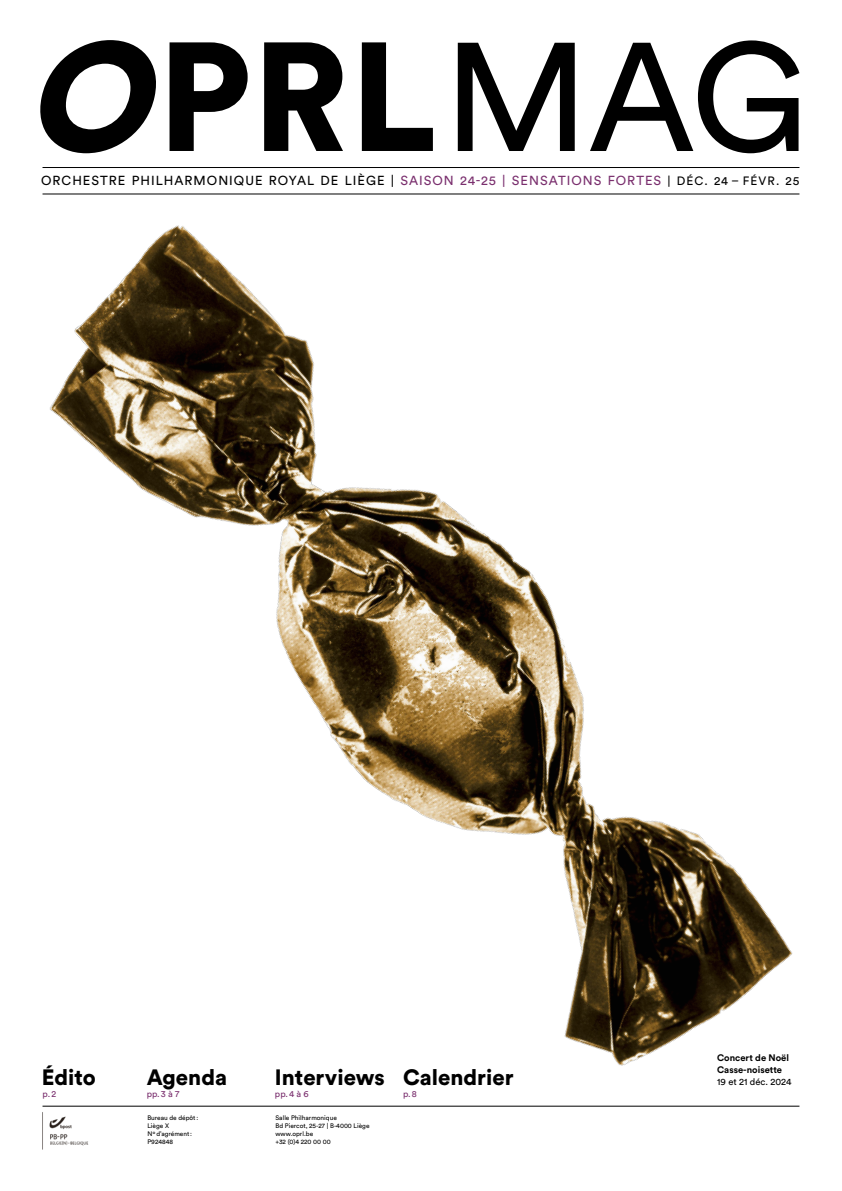
<style>
.page{position:relative;width:842px;height:1191px;background:#fff}
.page>*{position:absolute;margin:0;border:0;box-sizing:border-box;transform-origin:0 0}
.t1{font:900 22px "Circular Std";color:#000}
.t2{font:13px "Circular Pro";letter-spacing:.075em;color:#000}
.t3{font:700 9.4px/12px "Circular Std";color:#000}
.t4{font:9.4px "Circular Pro";color:#000}
.t5{font:9px "Circular Pro";color:#7a2f6e}
.t6{font:6.5px/8px "Circular Pro";color:#000}
.s1{color:#7a2f6e}
.s2{font-family:"Circular Std";font-size:12px}
.s3{font-size:12px}
</style>
<div class="page">
<img style="left:42px;top:193px;width:758px;height:914px">
<svg style="left:40px;top:40px;width:393px;height:113px"></svg>
<svg style="left:458px;top:40px;width:341px;height:113px"></svg>
<hr style="left:43px;top:194px;width:756px;height:1px;background:#000">
<hr style="left:43px;top:167px;width:756px;height:1px;background:#000">
<hr style="left:43px;top:1106px;width:756px;height:1px;background:#000">
<img style="left:42px;top:1112px;width:47px;height:38px">
<h2 class="t2" style="left:41px;top:172px;width:760px">ORCHESTRE PHILHARMONIQUE ROYAL DE LIÈGE | <span class="s1">SAISON 24-25 | SENSATIONS FORTES</span> <span class="s2">|</span> <span class="s3">DÉC. 24 – FÉVR. 25</span></h2>
<h1 class="t1" style="left:42px;top:1062px;width:56px">Édito</h1>
<h3 class="t5" style="left:43px;top:1087px;width:15px">p.2</h3>
<h1 class="t1" style="left:147px;top:1062px;width:82px">Agenda</h1>
<h3 class="t5" style="left:147px;top:1087px;width:34px">pp.3 à 7</h3>
<h1 class="t1" style="left:275px;top:1062px;width:111px">Interviews</h1>
<h3 class="t5" style="left:275px;top:1087px;width:35px">pp.4 à 6</h3>
<p class="t6" style="left:147px;top:1113px;width:52px">Bureau de dépôt:<br>Liège X<br>Nºd’agrément:<br>P924848</p>
<p class="t6" style="left:275px;top:1113px;width:96px">Salle Philharmonique<br>Bd Piercot, 25-27 | B-4000 Liège www.oprl.be<br>+32 (0)4 220 00 00</p>
<h1 class="t1" style="left:403px;top:1062px;width:112px">Calendrier</h1>
<h3 class="t5" style="left:403px;top:1087px;width:15px">p.8</h3>
<h3 class="t3" style="left:717px;top:1051px;width:73px">Concert de Noël<br>Casse-noisette</h3>
<h3 class="t4" style="left:717px;top:1075px;width:76px">19 et 21 déc. 2024</h3>
</div>
